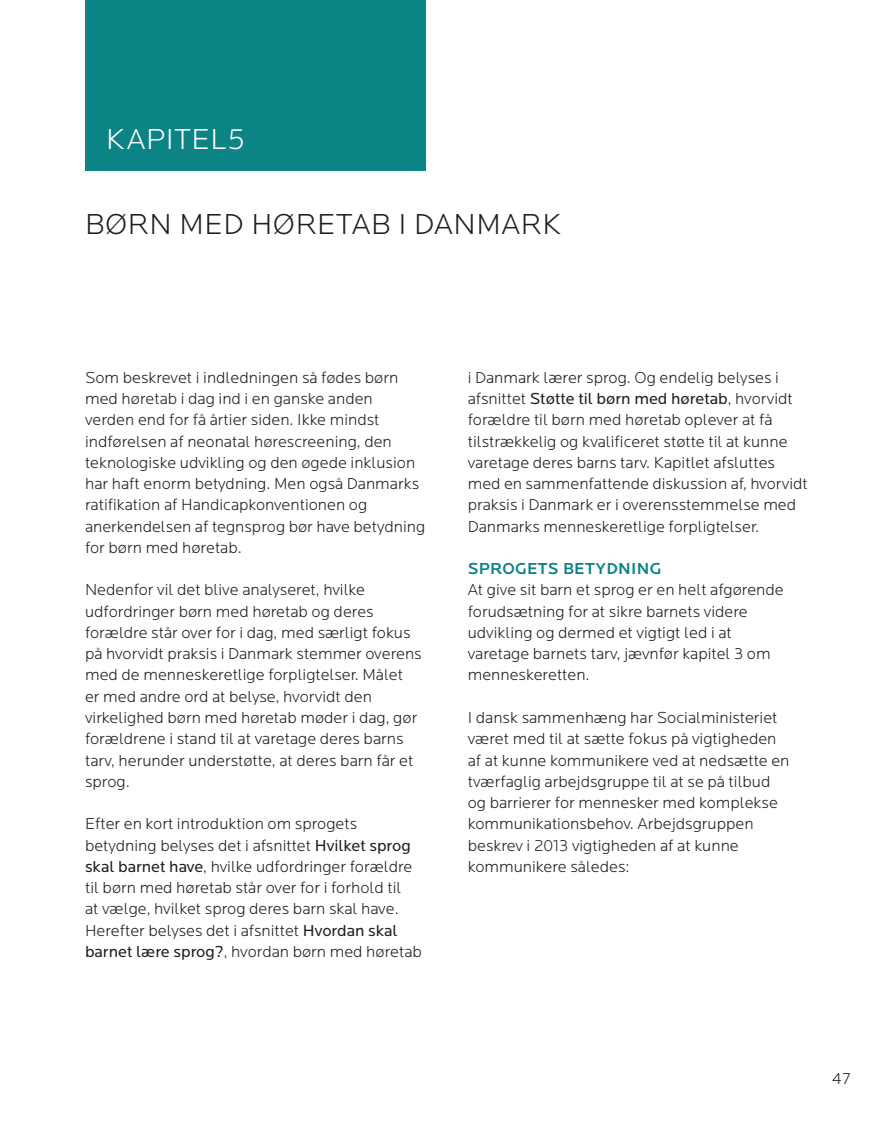
<style>
.page{position:relative;width:893px;height:1127px;background:#fff}
.page>*{position:absolute;margin:0;border:0;box-sizing:border-box;transform-origin:0 0}
.MR_1_sort{font:300 30px "Locator";letter-spacing:.02em;color:#231f20}
.MR_1{font:300 30px "Locator";letter-spacing:.02em;color:#fff}
.Brød{font:300 16.5px/21.3px "Locator";color:#231f20}
.MR_2{font:500 16.5px "Locator";letter-spacing:.02em;color:#0c8385}
.s1{font-weight:400}
</style>
<div class="page">
<div style="left:85px;top:0;width:340px;height:170px;background:#0c8385"></div>
<hr style="left:0;top:0;width:1px;height:1127px;background:#7bc8c4">
<h1 class="MR_1" style="left:106px;top:123px;width:140px">KAPITEL5</h1>
<h1 class="MR_1_sort" style="left:85px;top:208px;width:478px">BØRN MED HØRETAB I DANMARK</h1>
<p class="Brød" style="left:85px;top:367px;width:342px">Som beskrevet i indledningen så fødes børn med høretab i dag ind i en ganske anden verden end for få årtier siden. Ikke mindst indførelsen af neonatal hørescreening, den teknologiske udvikling og den øgede inklusion har haft enorm betydning. Men også Danmarks ratifikation af Handicapkonventionen og anerkendelsen af tegnsprog bør have betydning for børn med høretab.</p>
<p class="Brød" style="left:85px;top:580px;width:338px">Nedenfor vil det blive analyseret, hvilke udfordringer børn med høretab og deres forældre står over for i dag, med særligt fokus på hvorvidt praksis i Danmark stemmer overens med de menneskeretlige forpligtelser. Målet er med andre ord at belyse, hvorvidt den virkelighed børn med høretab møder i dag, gør forældrene i stand til at varetage deres barns tarv, herunder understøtte, at deres barn får et sprog.</p>
<p class="Brød" style="left:85px;top:814px;width:338px">Efter en kort introduktion om sprogets betydning belyses det i afsnittet <span class="s1">Hvilket sprog skal barnet have</span>, hvilke udfordringer forældre til børn med høretab står over for i forhold til<br>at vælge, hvilket sprog deres barn skal have.<br>Herefter belyses det i afsnittet <span class="s1">Hvordan skal barnet lære sprog?</span>, hvordan børn med høretab</p>
<p class="Brød" style="left:468px;top:367px;width:342px">i Danmark lærer sprog. Og endelig belyses i afsnittet <span class="s1">Støtte til børn med høretab</span>, hvorvidt forældre til børn med høretab oplever at få tilstrækkelig og kvalificeret støtte til at kunne varetage deres barns tarv. Kapitlet afsluttes med en sammenfattende diskussion af, hvorvidt praksis i Danmark er i overensstemmelse med Danmarks menneskeretlige forpligtelser.</p>
<h2 class="MR_2" style="left:468px;top:559px;width:195px">SPROGETS BETYDNING</h2>
<p class="Brød" style="left:468px;top:580px;width:317px">At give sit barn et sprog er en helt afgørende forudsætning for at sikre barnets videre udvikling og dermed et vigtigt led i at varetage barnets tarv, jævnfør kapitel 3 om menneskeretten.</p>
<p class="Brød" style="left:468px;top:707px;width:323px">I dansk sammenhæng har Socialministeriet været med til at sætte fokus på vigtigheden af at kunne kommunikere ved at nedsætte en tværfaglig arbejdsgruppe til at se på tilbud og barrierer for mennesker med komplekse kommunikationsbehov. Arbejdsgruppen beskrev i 2013 vigtigheden af at kunne kommunikere således:</p>
<p class="Brød" style="left:832px;top:1069px;width:20px">47</p>
</div>
